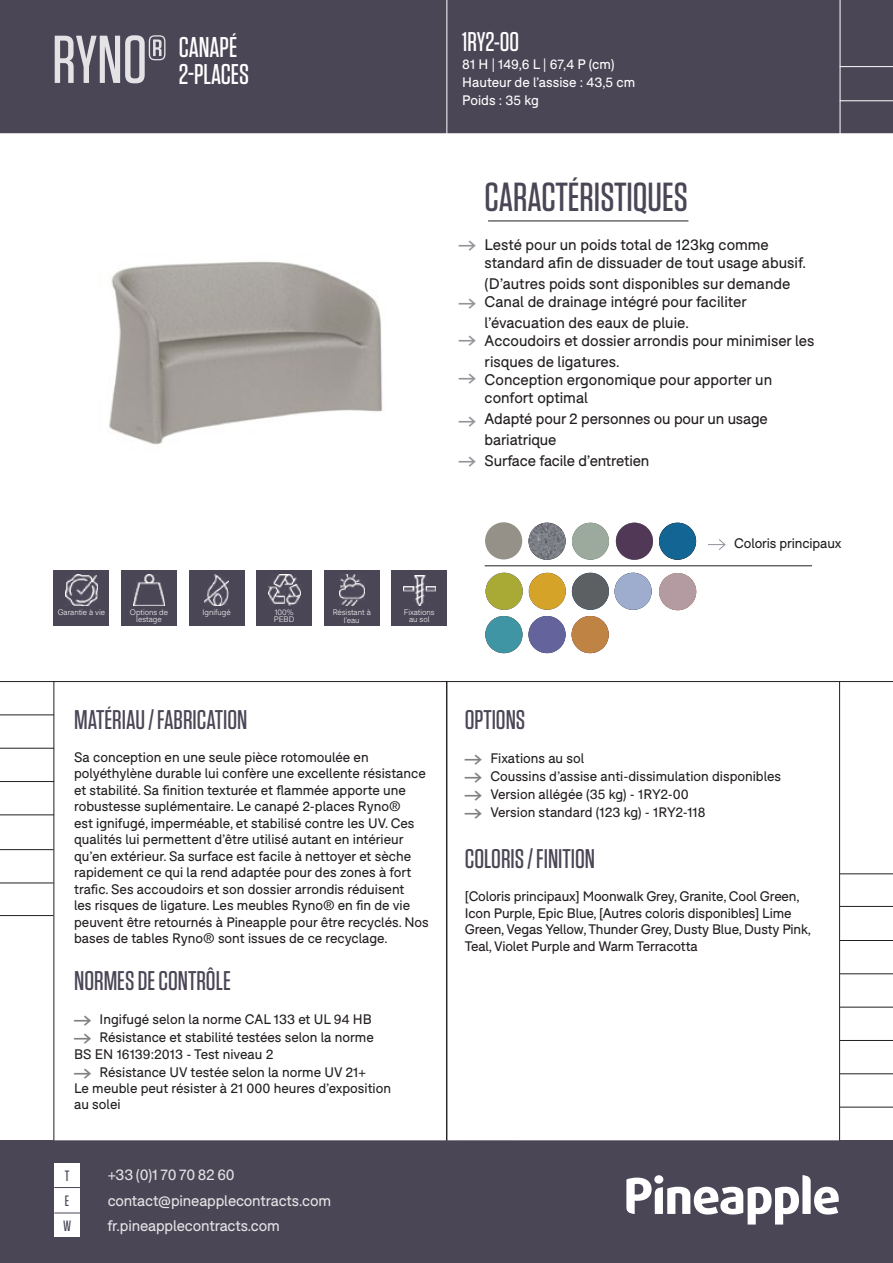
<style>
.page{position:relative;width:893px;height:1263px;background:#fff}
.page>*{position:absolute;margin:0;border:0;box-sizing:border-box;transform-origin:0 0}
.t1{font:500 67.5px "Tungsten";color:#fff}
.t2{font:500 40.5px "Tungsten";color:#4b4656}
.t3{font:500 28.5px/27px "Tungsten";color:#fff}
.t4{font:500 27px "Tungsten";color:#4b4656}
.t5{font:500 27px "Tungsten";color:#fff}
.t6{font:15px/18px "F37 Bolton";color:#231f20}
.t7{font:15px "F37 Bolton";letter-spacing:-.01em;color:#fff}
.t8{font:500 15px "Tungsten";color:#4b4656}
.t9{font:15px "Pinearrow";color:#939598}
.t10{font:13.5px/16.5px "F37 Bolton";color:#231f20}
.t11{font:13.5px/18px "F37 Bolton";color:#fff}
.t12{font:300 7.8px/7.8px "F37 Bolton";color:#fff;text-align:center}
.s1{font-family:"Pinearrow";color:#939598}
.s2{font-family:"Pinearrow";font-size:15px;color:#808080}
</style>
<div class="page">
<div style="left:1px;top:1px;width:891px;height:131px;background:#4b4656"></div>
<div style="left:0;top:0;width:893px;height:133px;border:2px solid #4b4656"></div>
<div style="left:1px;top:1141px;width:891px;height:121px;background:#4b4656"></div>
<div style="left:0;top:1140px;width:893px;height:123px;border:2px solid #4b4656"></div>
<hr style="left:840px;top:873px;width:53px;height:1px;background:#231f20">
<hr style="left:840px;top:1007px;width:53px;height:1px;background:#231f20">
<hr style="left:840px;top:940px;width:53px;height:1px;background:#231f20">
<hr style="left:840px;top:1073px;width:53px;height:1px;background:#231f20">
<hr style="left:840px;top:1040px;width:53px;height:1px;background:#231f20">
<hr style="left:840px;top:973px;width:53px;height:1px;background:#231f20">
<hr style="left:840px;top:1107px;width:53px;height:1px;background:#231f20">
<img style="left:109px;top:261px;width:274px;height:184px">
<hr style="left:840px;top:906px;width:53px;height:1px;background:#231f20">
<svg style="left:626px;top:1175px;width:213px;height:49px"></svg>
<div style="left:654px;top:1175px;width:9px;height:9px;background:#fff;border-radius:50%"></div>
<div style="left:54px;top:1162px;width:26px;height:25px;background:#fff"></div>
<div style="left:54px;top:1187px;width:26px;height:25px;background:#fff"></div>
<svg style="left:54px;top:1187px;width:26px;height:1px"></svg>
<hr style="left:840px;top:681px;width:53px;height:1px;background:#231f20">
<div style="left:391px;top:570px;width:56px;height:56px;background:#4b4656"></div>
<img style="left:403px;top:575px;width:32px;height:31px">
<div style="left:324px;top:570px;width:56px;height:56px;background:#4b4656"></div>
<img style="left:339px;top:575px;width:25px;height:30px">
<div style="left:256px;top:570px;width:56px;height:56px;background:#4b4656"></div>
<img style="left:268px;top:574px;width:32px;height:32px">
<div style="left:121px;top:570px;width:56px;height:56px;background:#4b4656"></div>
<img style="left:134px;top:575px;width:30px;height:31px">
<div style="left:189px;top:570px;width:55px;height:56px;background:#4b4656"></div>
<img style="left:204px;top:575px;width:25px;height:30px">
<div style="left:53px;top:570px;width:56px;height:56px;background:#4b4656"></div>
<img style="left:66px;top:574px;width:31px;height:32px">
<hr style="left:488px;top:221px;width:200px;height:1px;background:#231f20">
<hr style="left:840px;top:0;width:1px;height:135px;background:#fff">
<hr style="left:840px;top:66px;width:53px;height:1px;background:#fff">
<hr style="left:840px;top:100px;width:53px;height:1px;background:#fff">
<hr style="left:446px;top:0;width:1px;height:134px;background:#fff">
<hr style="left:0;top:882px;width:53px;height:1px;background:#231f20">
<hr style="left:0;top:748px;width:54px;height:1px;background:#231f20">
<hr style="left:0;top:681px;width:54px;height:1px;background:#231f20">
<hr style="left:0;top:814px;width:54px;height:1px;background:#231f20">
<hr style="left:0;top:781px;width:54px;height:1px;background:#231f20">
<hr style="left:0;top:714px;width:54px;height:1px;background:#231f20">
<hr style="left:0;top:849px;width:53px;height:1px;background:#231f20">
<hr style="left:0;top:915px;width:53px;height:1px;background:#231f20">
<div style="left:54px;top:1212px;width:26px;height:25px;background:#fff"></div>
<svg style="left:54px;top:1212px;width:26px;height:1px"></svg>
<div style="left:486px;top:573px;width:37px;height:37px;background:#a9a936;border-radius:50%"></div>
<div style="left:572px;top:573px;width:37px;height:37px;background:#5c6063;border-radius:50%"></div>
<div style="left:529px;top:573px;width:37px;height:37px;background:#d5a328;border-radius:50%"></div>
<img style="left:614px;top:573px;width:38px;height:37px;border-radius:19px">
<img style="left:659px;top:573px;width:37px;height:37px;border-radius:19px">
<hr style="left:485px;top:565px;width:327px;height:1px;background:#231f20">
<img style="left:485px;top:616px;width:37px;height:37px;border-radius:19px">
<img style="left:572px;top:616px;width:37px;height:37px;border-radius:19px">
<img style="left:528px;top:616px;width:38px;height:37px;border-radius:19px">
<div style="left:659px;top:523px;width:37px;height:37px;background:#136594;border-radius:50%"></div>
<div style="left:616px;top:523px;width:37px;height:37px;background:#513857;border-radius:50%"></div>
<img style="left:528px;top:523px;width:38px;height:37px;border-radius:19px">
<div style="left:485px;top:522px;width:37px;height:37px;background:#959088;border-radius:50%"></div>
<div style="left:572px;top:523px;width:37px;height:37px;background:#9baa9c;border-radius:50%"></div>
<svg style="left:708px;top:539px;width:18px;height:11px"></svg>
<h1 class="t1" style="left:52px;top:24px;width:116px">RYNO®</h1>
<h3 class="t3" style="left:179px;top:34px;width:72px">CANAPÉ<br>2-PLACES</h3>
<h3 class="t5" style="left:462px;top:27px;width:58px">1RY2-00</h3>
<p class="t11" style="left:462px;top:55px;width:174px">81 H | 149,6 L | 67,4 P (cm)<br>Hauteur de l’assise : 43,5 cm<br>Poids : 35 kg</p>
<h2 class="t2" style="left:485px;top:175px;width:205px">CARACTÉRISTIQUES</h2>
<p class="t6" style="left:485px;top:235px;width:323px;text-indent:-26px"><span class="s1">A</span> Lesté pour un poids total de 123kg comme standard afin de dissuader de tout usage abusif.</p>
<p class="t6" style="left:459px;top:274px;width:333px;text-indent:26px">(D’autres poids sont disponibles sur demande<br><span class="s1">A</span> Canal de drainage intégré pour faciliter</p>
<p class="t6" style="left:459px;top:313px;width:357px;text-indent:26px">l’évacuation des eaux de pluie.<br><span class="s1">A</span> Accoudoirs et dossier arrondis pour minimiser les</p>
<p class="t6" style="left:485px;top:352px;width:289px">risques de ligatures.<br>Conception ergonomique pour apporter un confort optimal</p>
<p class="t6" style="left:459px;top:409px;width:311px"><span class="s1">A</span> Adapté pour 2 personnes ou pour un usage</p>
<p class="t6" style="left:485px;top:430px;width:73px">bariatrique</p>
<p class="t6" style="left:459px;top:451px;width:192px"><span class="s1">A</span> Surface facile d’entretien</p>
<p class="t9" style="left:459px;top:372px;width:23px">A</p>
<p class="t10" style="left:734px;top:535px;width:109px">Coloris principaux</p>
<p class="t12" style="left:130px;top:608px;width:40px">Options de lestage</p>
<p class="t12" style="left:58px;top:608px;width:49px">Garantie à vie</p>
<p class="t12" style="left:203px;top:608px;width:30px">Ignifugé</p>
<p class="t12" style="left:274px;top:608px;width:22px;text-align:left">100%<br>PEBD</p>
<p class="t12" style="left:333px;top:609px;width:40px">Résistant à l’eau</p>
<p class="t12" style="left:404px;top:608px;width:32px">Fixations au sol</p>
<h3 class="t4" style="left:74px;top:705px;width:175px">MATÉRIAU / FABRICATION</h3>
<p class="t10" style="left:74px;top:749px;width:356px">Sa conception en une seule pièce rotomoulée en polyéthylène durable lui confère une excellente résistance et stabilité. Sa finition texturée et flammée apporte une robustesse suplémentaire. Le canapé 2-places Ryno®<br>est ignifugé, imperméable, et stabilisé contre les UV. Ces qualités lui permettent d’être utilisé autant en intérieur qu’en extérieur. Sa surface est facile à nettoyer et sèche rapidement ce qui la rend adaptée pour des zones à fort trafic. Ses accoudoirs et son dossier arrondis réduisent<br>les risques de ligature. Les meubles Ryno® en fin de vie peuvent être retournés à Pineapple pour être recyclés. Nos bases de tables Ryno® sont issues de ce recyclage.</p>
<h3 class="t4" style="left:74px;top:966px;width:158px">NORMES DE CONTRÔLE</h3>
<p class="t10" style="left:74px;top:1011px;width:301px;line-height:18px"><span class="s2">A</span> Ingifugé selon la norme CAL 133 et UL 94 HB<br><span class="s2">A</span> Résistance et stabilité testées selon la norme</p>
<p class="t10" style="left:74px;top:1045px;width:293px;line-height:18px">BS EN 16139:2013 - Test niveau 2<br><span class="s2">A</span> Résistance UV testée selon la norme UV 21+</p>
<p class="t10" style="left:74px;top:1080px;width:318px">Le meuble peut résister à 21 000 heures d’exposition au solei</p>
<p class="t8" style="left:65px;top:1168px;width:6px">T</p>
<p class="t7" style="left:107px;top:1166px;width:129px">+33 (0)1 70 70 82 60</p>
<p class="t8" style="left:65px;top:1193px;width:6px">E</p>
<p class="t7" style="left:107px;top:1191px;width:225px">contact@pineapplecontracts.com</p>
<p class="t8" style="left:63px;top:1218px;width:10px">W</p>
<p class="t7" style="left:107px;top:1217px;width:174px">fr.pineapplecontracts.com</p>
<h3 class="t4" style="left:465px;top:705px;width:62px">OPTIONS</h3>
<p class="t10" style="left:465px;top:750px;width:318px;line-height:18px"><span class="s2">A</span> Fixations au sol<br><span class="s2">A</span> Coussins d’assise anti-dissimulation disponibles <span class="s2">A</span> Version allégée (35 kg) - 1RY2-00<br><span class="s2">A</span> Version standard (123 kg) - 1RY2-118</p>
<h3 class="t4" style="left:465px;top:845px;width:132px">COLORIS / FINITION</h3>
<p class="t10" style="left:465px;top:888px;width:348px">[Coloris principaux] Moonwalk Grey, Granite, Cool Green, Icon Purple, Epic Blue, [Autres coloris disponibles] Lime Green, Vegas Yellow, Thunder Grey, Dusty Blue, Dusty Pink, Teal, Violet Purple and Warm Terracotta</p>
</div>
